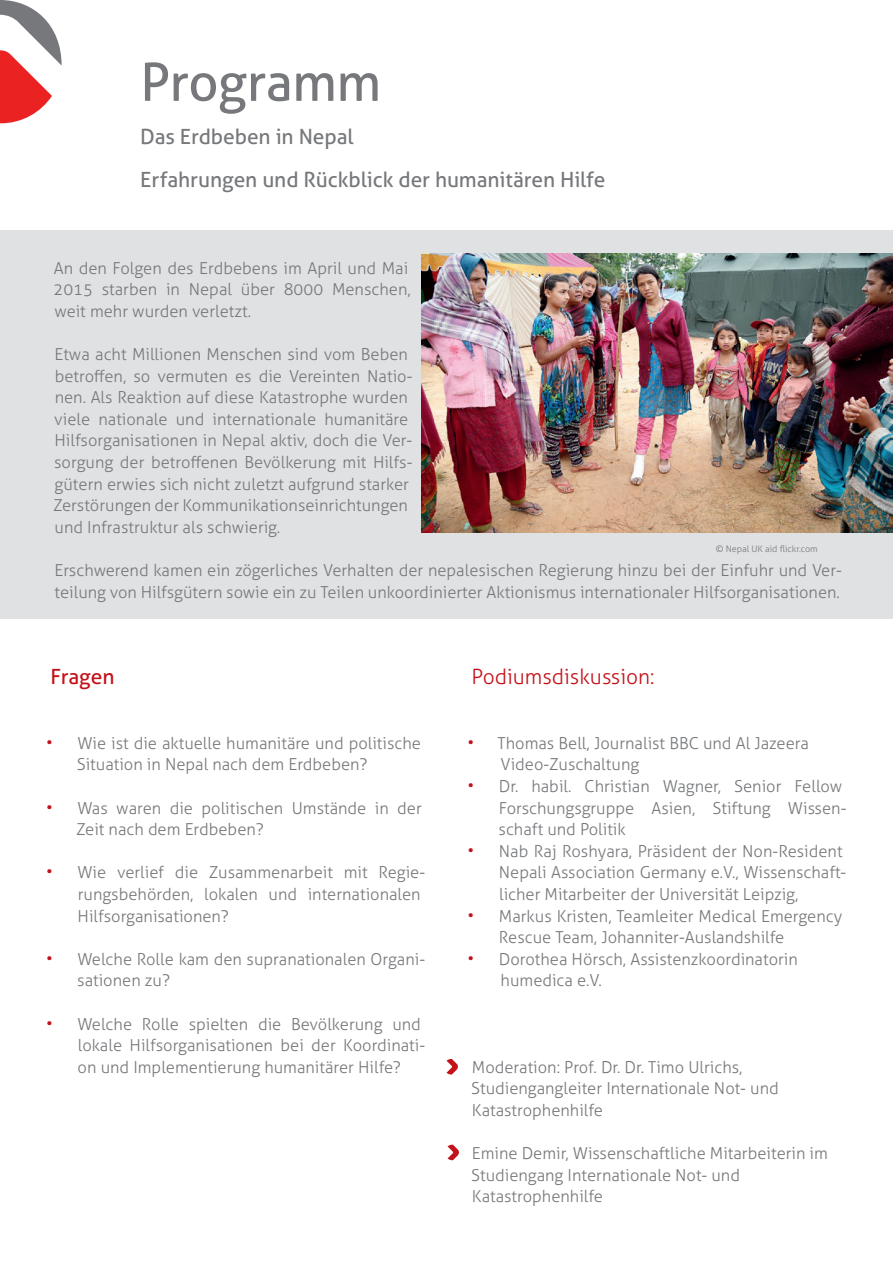
<style>
.page{position:relative;width:893px;height:1263px;background:#fff}
.page>*{position:absolute;margin:0;border:0;box-sizing:border-box;transform-origin:0 0}
.t1{font:52.5px "Aller";letter-spacing:-.01em;color:#76787b}
.t2{font:21px/43.2px "Aller";letter-spacing:-.005em;color:#76787b}
.t3{font:300 21px "Aller";color:#c4121a}
.t4{font:21px "Aller";letter-spacing:-.01em;color:#c4121a}
.t5{font:300 16.5px/21.6px "Aller";color:#76787b}
.t6{font:300 9px "Aller";color:#76787b}
.s1{font-size:18px;color:#c4121a}
</style>
<div class="page">
<div style="left:1px;top:230px;width:892px;height:389px;background:#e0e1e3"></div>
<svg style="left:446px;top:1058px;width:12px;height:17px"></svg>
<svg style="left:447px;top:1144px;width:12px;height:17px"></svg>
<svg style="left:0;top:0;width:62px;height:123px"></svg>
<img style="left:421px;top:254px;width:472px;height:279px">
<h1 class="t1" style="left:140px;top:50px;width:242px">Programm</h1>
<p class="t2" style="left:140px;top:115px;width:467px">Das Erdbeben in Nepal<br>Erfahrungen und Rückblick der humanitären Hilfe</p>
<p class="t5" style="left:53px;top:257px;width:359px">An den Folgen des Erdbebens im April und Mai<br>2015 starben in Nepal über 8000 Menschen, weit mehr wurden verletzt.</p>
<p class="t5" style="left:54px;top:343px;width:360px">Etwa acht Millionen Menschen sind vom Beben betroffen, so vermuten es die Vereinten Natio&shy;nen. Als Reaktion auf diese Katastrophe wurden viele nationale und internationale humanitäre Hilfsorganisationen in Nepal aktiv, doch die Ver&shy;sorgung der betroffenen Bevölkerung mit Hilfs&shy;gütern erwies sich nicht zuletzt aufgrund starker Zerstörungen der Kommunikationseinrichtungen und Infrastruktur als schwierig.</p>
<p class="t5" style="left:54px;top:559px;width:789px">Erschwerend kamen ein zögerliches Verhalten der nepalesischen Regierung hinzu bei der Einfuhr und Ver&shy;teilung von Hilfsgütern sowie ein zu Teilen unkoordinierter Aktionismus internationaler Hilfsorganisationen.</p>
<p class="t6" style="left:716px;top:543px;width:104px">© Nepal UK aid flickr.com</p>
<p class="t4" style="left:51px;top:664px;width:65px">Fragen</p>
<p class="t5" style="left:77px;top:732px;width:346px;text-indent:-31px"><span class="s1">•</span> Wie ist die aktuelle humanitäre und politische<br>Situation in Nepal nach dem Erdbeben?</p>
<p class="t5" style="left:77px;top:797px;width:347px;text-indent:-31px"><span class="s1">•</span> Was waren die politischen Umstände in der<br>Zeit nach dem Erdbeben?</p>
<p class="t5" style="left:78px;top:862px;width:349px;text-indent:-32px"><span class="s1">•</span> Wie verlief die Zusammenarbeit mit Regie&shy;rungsbehörden, lokalen und internationalen<br>Hilfsorganisationen?</p>
<p class="t5" style="left:77px;top:948px;width:349px;text-indent:-31px"><span class="s1">•</span> Welche Rolle kam den supranationalen Organi&shy;sationen zu?</p>
<p class="t5" style="left:78px;top:1013px;width:349px;text-indent:-32px"><span class="s1">•</span> Welche Rolle spielten die Bevölkerung und lokale Hilfsorganisationen bei der Koordinati&shy;on und Implementierung humanitärer Hilfe?</p>
<p class="t3" style="left:472px;top:664px;width:184px">Podiumsdiskussion:</p>
<p class="t5" style="left:501px;top:732px;width:310px;text-indent:-33px"><span class="s1">•</span> Thomas Bell, Journalist BBC und Al Jazeera<br>Video-Zuschaltung</p>
<p class="t5" style="left:499px;top:775px;width:349px;text-indent:-31px"><span class="s1">•</span> Dr. habil. Christian Wagner, Senior Fellow<br>Forschungsgruppe Asien, Stiftung Wissen&shy;schaft und Politik</p>
<p class="t5" style="left:499px;top:840px;width:349px;text-indent:-32px"><span class="s1">•</span> Nab Raj Roshyara, Präsident der Non-Resident<br>Nepali Association Germany e.V., Wissenschaft&shy;licher Mitarbeiter der Universität Leipzig,</p>
<p class="t5" style="left:499px;top:905px;width:345px;text-indent:-32px"><span class="s1">•</span> Markus Kristen, Teamleiter Medical Emergency<br>Rescue Team, Johanniter-Auslandshilfe</p>
<p class="t5" style="left:501px;top:948px;width:299px;text-indent:-33px"><span class="s1">•</span> Dorothea Hörsch, Assistenzkoordinatorin humedica e.V.</p>
<p class="t5" style="left:471px;top:1056px;width:309px">Moderation: Prof. Dr. Dr. Timo Ulrichs,<br>Studiengangleiter Internationale Not- und<br>Katastrophenhilfe</p>
<p class="t5" style="left:471px;top:1142px;width:358px">Emine Demir, Wissenschaftliche Mitarbeiterin im<br>Studiengang Internationale Not- und<br>Katastrophenhilfe</p>
</div>
